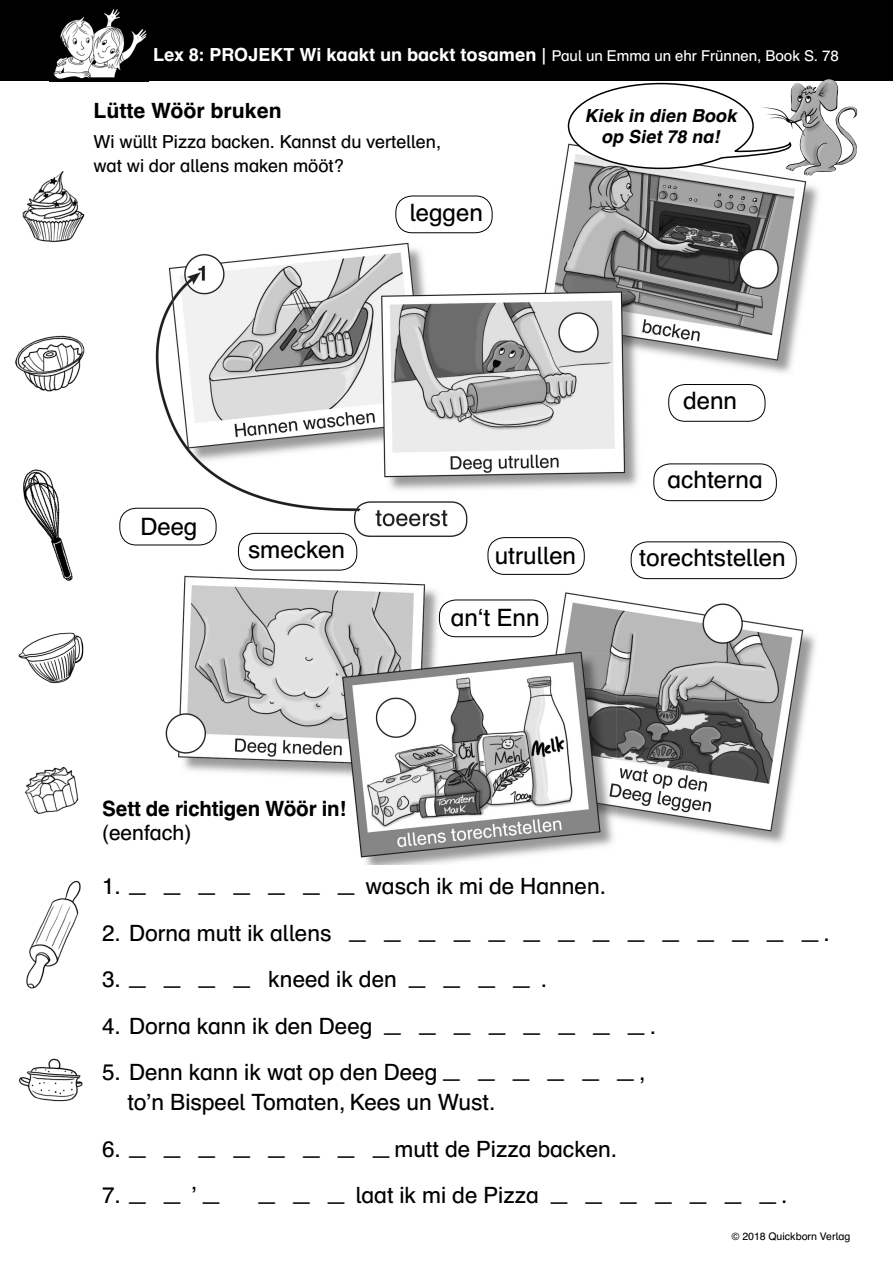
<style>
.page{position:relative;width:893px;height:1263px;background:#fff}
.page>*{position:absolute;margin:0;border:0;box-sizing:border-box;transform-origin:0 0}
.t1{font:24px "Schulbuch Nord OT";color:#000}
.t2{font:22.5px/30px "Schulbuch Nord OT";color:#000}
.t3{font:700 21px "Schulbuch Nord OT";letter-spacing:-.01em;color:#000}
.t4{font:21px "Schulbuch Nord OT";color:#000}
.t5{font:700 18px "Schulbuch Nord OT";color:#fff}
.t6{font:18px/24px "Schulbuch Nord OT";color:#000}
.t7{font:italic 700 18px/21.6px "Schulbuch Nord OT";color:#000;text-align:center}
.t8{font:10.5px "Schulbuch Nord OT";color:#000}
.s1{font-weight:400}
.s2{font-weight:400;font-size:15px}
.s3{font-size:30px}
</style>
<div class="page">
<img style="left:67px;top:81px;width:752px;height:783px">
<img style="left:15px;top:121px;width:77px;height:981px">
<div style="left:0;top:0;width:893px;height:81px;background:#000"></div>
<img style="left:53px;top:9px;width:94px;height:70px">
<img style="left:761px;top:79px;width:97px;height:97px">
<svg style="left:567px;top:82px;width:232px;height:88px"></svg>
<div style="left:119px;top:508px;width:97px;height:37px;border:1px solid #000;border-radius:16px"></div>
<div style="left:488px;top:537px;width:97px;height:38px;border:1px solid #000;border-radius:16px"></div>
<div style="left:668px;top:384px;width:97px;height:38px;border:1px solid #000;border-radius:16px"></div>
<div style="left:395px;top:196px;width:97px;height:37px;border:1px solid #000;border-radius:16px"></div>
<div style="left:653px;top:463px;width:124px;height:38px;border:1px solid #000;border-radius:16px"></div>
<div style="left:631px;top:541px;width:166px;height:38px;border:1px solid #000;border-radius:16px"></div>
<div style="left:238px;top:533px;width:119px;height:37px;border:1px solid #000;border-radius:17px"></div>
<div style="left:439px;top:600px;width:109px;height:37px;border:1px solid #000;border-radius:16px"></div>
<p class="t5" style="left:153px;top:43px;width:687px">Lex 8: PROJEKT Wi kaakt un backt tosamen <span class="s1">|</span> <span class="s2">Paul un Emma un ehr Frünnen, Book S. 78</span></p>
<p class="t3" style="left:94px;top:97px;width:190px">Lütte Wöör bruken</p>
<p class="t6" style="left:94px;top:130px;width:349px">Wi wüllt Pizza backen. Kannst du vertellen, wat wi dor allens maken mööt?</p>
<p class="t1" style="left:410px;top:197px;width:75px">leggen</p>
<p class="t7" style="left:585px;top:105px;width:158px">Kiek in dien Book op Siet78 na!</p>
<p class="t1" style="left:140px;top:512px;width:59px">Deeg</p>
<p class="t1" style="left:248px;top:534px;width:98px">smecken</p>
<p class="t1" style="left:495px;top:540px;width:83px">utrullen</p>
<p class="t1" style="left:451px;top:602px;width:90px">an‘t Enn</p>
<p class="t1" style="left:683px;top:386px;width:55px">denn</p>
<p class="t1" style="left:668px;top:465px;width:96px">achterna</p>
<p class="t1" style="left:639px;top:543px;width:148px">torechtstellen</p>
<p class="t3" style="left:102px;top:795px;width:247px">Sett de richtigen Wöör in!</p>
<p class="t4" style="left:102px;top:819px;width:91px">(eenfach)</p>
<p class="t2" style="left:102px;top:871px;width:505px">1. <span class="s3">_ _ _ _ _ _ _</span> wasch ik mi de Hannen.</p>
<p class="t2" style="left:102px;top:918px;width:729px">2. Dorna mutt ik allens <span class="s3">_ _ _ _ _ _ _ _ _ _ _ _ _ _</span> .</p>
<p class="t2" style="left:102px;top:964px;width:447px">3. <span class="s3">_ _ _ _</span> kneed ik den <span class="s3">_ _ _ _</span> .</p>
<p class="t2" style="left:102px;top:1011px;width:555px">4. Dorna kann ik den Deeg <span class="s3">_ _ _ _ _ _ _ _</span> .</p>
<p class="t2" style="left:128px;top:1057px;width:519px;text-indent:-25px">5. Denn kann ik wat op den Deeg <span class="s3">_ _ _ _ _ _</span> , to’n Bispeel Tomaten, Kees un Wust.</p>
<p class="t2" style="left:102px;top:1134px;width:517px">6. <span class="s3">_ _ _ _ _ _ _ _</span> mutt de Pizza backen.</p>
<p class="t2" style="left:102px;top:1180px;width:119px">7. <span class="s3">_ _</span> ’ <span class="s3">_</span></p>
<p class="t2" style="left:258px;top:1180px;width:531px"><span class="s3">_ _ _</span> laat ik mi de Pizza <span class="s3">_ _ _ _ _ _ _</span> .</p>
<p class="t8" style="left:731px;top:1229px;width:120px">© 2018 Quickborn Verlag</p>
</div>
